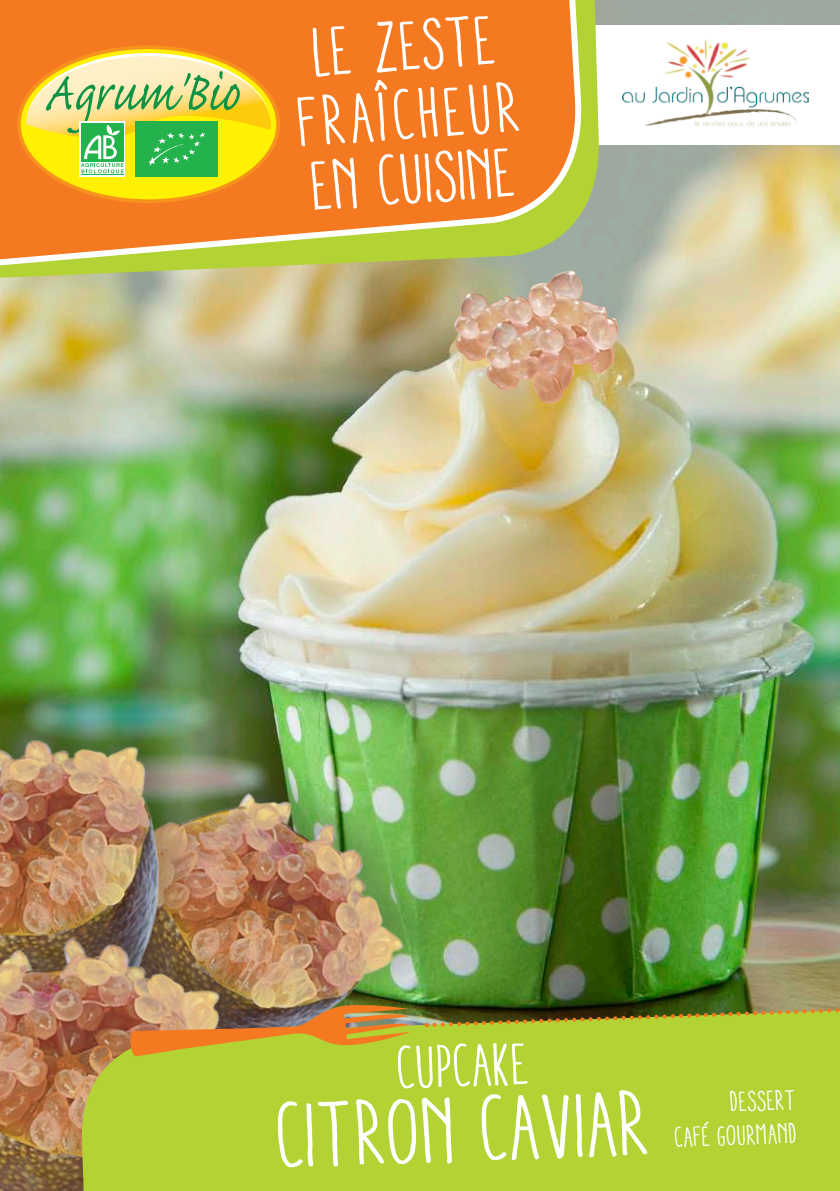
<style>
.page{position:relative;width:840px;height:1191px;background:#fff}
.page>*{position:absolute;margin:0;border:0;box-sizing:border-box;transform-origin:0 0}
.t1{font:condensed 92px "Aracne";color:#fff}
.t2{font:condensed 70.8px "Aracne";color:#fff}
.t3{font:condensed 60px "Aracne";color:#fff}
.t4{font:condensed 28px "Aracne";color:#fff}
</style>
<div class="page">
<img style="left:0;top:0;width:839px;height:1004px">
<div style="left:581px;top:26px;width:258px;height:119px;background:#fff"></div>
<img style="left:622px;top:39px;width:186px;height:88px">
<img style="left:334px;top:752px;width:189px;height:257px">
<img style="left:0;top:577px;width:334px;height:217px">
<img style="left:0;top:794px;width:415px;height:397px">
<svg style="left:0;top:0;width:601px;height:279px;background:#b7c176"></svg>
<div style="left:78px;top:1009px;width:761px;height:182px;background:#b3d234"></div>
<svg style="left:0;top:0;width:584px;height:274px;background:#e88c30"></svg>
<img style="left:129px;top:1002px;width:281px;height:54px">
<svg style="left:426px;top:1004px;width:414px;height:25px;background:#798224"></svg>
<div style="left:19px;top:47px;width:259px;height:154px;background:#fff101;border-radius:50%"></div>
<div style="left:17px;top:45px;width:263px;height:158px;border:4px solid #f7931d;border-radius:50%"></div>
<div style="left:80px;top:122px;width:45px;height:55px;background:#fff"></div>
<hr style="left:81px;top:174px;width:43px;height:1px;background:#23b24b">
<div style="left:135px;top:122px;width:82px;height:55px;background:#23b24b"></div>
<svg style="left:26px;top:53px;width:248px;height:121px"></svg>
<img style="left:512px;top:270px;width:106px;height:123px">
<img style="left:453px;top:293px;width:90px;height:82px">
<img style="left:484px;top:322px;width:90px;height:82px">
<p class="t2" style="left:311px;top:11px;width:185px;rotate:-4deg">LE zeste</p>
<p class="t2" style="left:296px;top:81px;width:224px;rotate:-4deg">fraîcheur</p>
<p class="t2" style="left:310px;top:145px;width:206px;rotate:-4deg">en Cuisine</p>
<p class="t3" style="left:396px;top:1033px;width:134px;rotate:-2deg">Cupcake</p>
<p class="t1" style="left:276px;top:1082px;width:375px;rotate:-2deg">citron caviar</p>
<p class="t4" style="left:729px;top:1085px;width:68px;rotate:-2deg">DESSERT</p>
<p class="t4" style="left:674px;top:1121px;width:124px;rotate:-2deg">Café gourmand</p>
</div>
